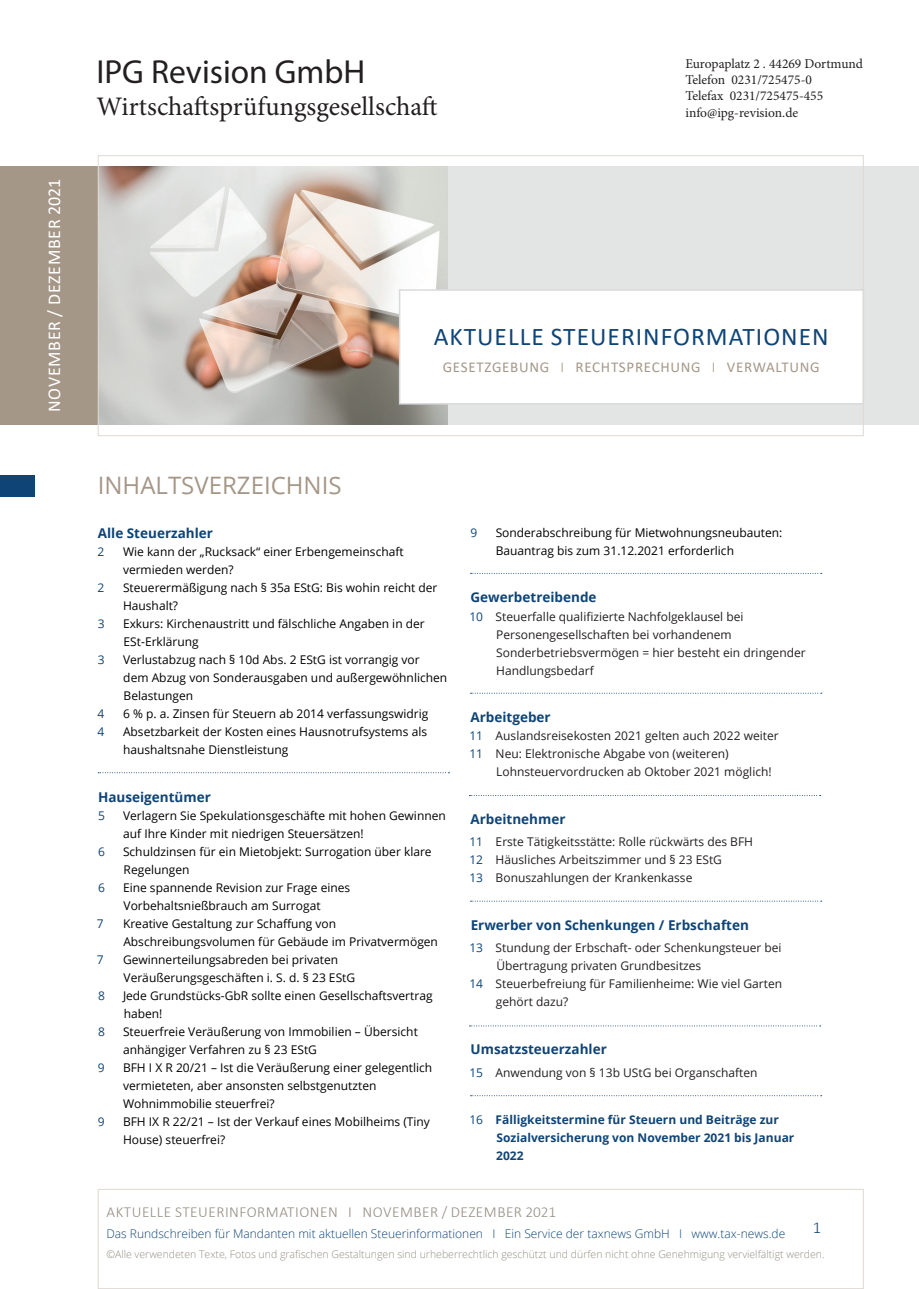
<style>
.page{position:relative;width:919px;height:1289px;background:#fff}
.page>*{position:absolute;margin:0;border:0;box-sizing:border-box;transform-origin:0 0}
.t1{font:33.45px "Myriad Pro";color:#231f20}
.t2{font:26.7px "Minion Pro";color:#231f20}
.t3{font:25.5px "Calibri";letter-spacing:.04em;color:#0f4476}
.t4{font:24px "Open Sans";color:#a59788}
.t5{font:18px "Calibri";letter-spacing:.04em;color:#fff}
.t6{font:300 16.5px "Calibri";color:#0f4476}
.t7{font:300 15.3px "Calibri";letter-spacing:.03em;color:#948e83}
.t8{font:15px "Calibri";letter-spacing:.045em;color:#a59788}
.t9{font:700 13.5px "Open Sans";color:#0f4476}
.t10{font:13.5px/16.2px "Minion Pro";color:#231f20}
.t11{font:12px/18px "Open Sans";color:#000001}
.t12{font:12px/18px "Open Sans";color:#231f20}
.t13{font:300 12px "Open Sans";color:#0f4476}
.t14{font:700 12px/18px "Open Sans";color:#0f4476}
.t15{font:12px "Open Sans";color:#0e4373}
.t16{font:12px "Open Sans";color:#0e4372}
.t17{font:300 10.5px "Open Sans";color:#948e83}
.s1{font-weight:300}
.s2{color:#0f4476}
.s3{font-weight:400}
</style>
<div class="page">
<img style="left:100px;top:166px;width:349px;height:258px">
<div style="left:0;top:166px;width:98px;height:258px;background:#a59788"></div>
<div style="left:449px;top:166px;width:469px;height:258px;background:#e3e4e4"></div>
<div style="left:399px;top:289px;width:465px;height:115px;background:#fff;border:2px solid #d9dadc"></div>
<div style="left:98px;top:1188px;width:765px;height:100px;border:1px solid #dfd9d1"></div>
<div style="left:0;top:475px;width:34px;height:21px;background:#0f4476"></div>
<svg style="left:98px;top:772px;width:351px;height:1px"></svg>
<svg style="left:470px;top:573px;width:351px;height:1px"></svg>
<svg style="left:470px;top:692px;width:351px;height:1px"></svg>
<svg style="left:469px;top:1025px;width:351px;height:1px"></svg>
<svg style="left:469px;top:795px;width:351px;height:1px"></svg>
<svg style="left:470px;top:900px;width:351px;height:1px"></svg>
<svg style="left:470px;top:1095px;width:351px;height:1px"></svg>
<h3 class="t5" style="left:42px;top:412px;width:235px;rotate:-90deg">NOVEMBER / DEZEMBER 2021</h3>
<h1 class="t1" style="left:96px;top:51px;width:270px">IPG Revision GmbH</h1>
<h2 class="t2" style="left:96px;top:89px;width:342px">Wirtschaftsprüfungsgesellschaft</h2>
<p class="t10" style="left:685px;top:56px;width:179px">Europaplatz 2 . 44269 Dortmund<br>Telefon 0231/725475-0<br>Telefax 0231/725475-455 info@ipg-revision.de</p>
<h3 class="t4" style="left:98px;top:468px;width:245px">INHALTSVERZEICHNIS</h3>
<h3 class="t3" style="left:434px;top:319px;width:396px">AKTUELLE STEUERINFORMATIONEN</h3>
<p class="t8" style="left:443px;top:356px;width:378px">GESETZGEBUNG <span class="s1">I</span> RECHTSPRECHUNG <span class="s1">I</span> VERWALTUNG</p>
<p class="t9" style="left:98px;top:523px;width:117px">Alle Steuerzahler</p>
<p class="t15" style="left:97px;top:543px;width:8px">2</p>
<p class="t11" style="left:123px;top:542px;width:282px">Wie kann der „Rucksack“ einer Erbengemeinschaft vermieden werden?</p>
<p class="t15" style="left:97px;top:579px;width:8px">2</p>
<p class="t11" style="left:123px;top:578px;width:316px">Steuerermäßigung nach § 35a EStG: Bis wohin reicht der<br>Haushalt?</p>
<p class="t16" style="left:98px;top:615px;width:8px">3</p>
<p class="t11" style="left:123px;top:614px;width:303px">Exkurs: Kirchenaustritt und fälschliche Angaben in der<br>ESt-Erklärung</p>
<p class="t16" style="left:98px;top:651px;width:8px">3</p>
<p class="t11" style="left:123px;top:650px;width:326px">Verlustabzug nach § 10d Abs. 2 EStG ist vorrangig vor dem Abzug von Sonderausgaben und außergewöhnlichen<br>Belastungen</p>
<p class="t16" style="left:98px;top:705px;width:8px">4</p>
<p class="t11" style="left:123px;top:704px;width:307px">6 % p. a. Zinsen für Steuern ab 2014 verfassungswidrig</p>
<p class="t16" style="left:98px;top:723px;width:8px">4</p>
<p class="t11" style="left:123px;top:722px;width:305px">Absetzbarkeit der Kosten eines Hausnotrufsystems als haushaltsnahe Dienstleistung</p>
<p class="t9" style="left:98px;top:787px;width:114px">Hauseigentümer</p>
<p class="t15" style="left:98px;top:807px;width:8px">5</p>
<p class="t11" style="left:123px;top:806px;width:324px">Verlagern Sie Spekulationsgeschäfte mit hohen Gewinnen auf Ihre Kinder mit niedrigen Steuersätzen!</p>
<p class="t15" style="left:98px;top:843px;width:8px">6</p>
<p class="t11" style="left:123px;top:842px;width:310px">Schuldzinsen für ein Mietobjekt: Surrogation über klare<br>Regelungen</p>
<p class="t15" style="left:98px;top:879px;width:8px">6</p>
<p class="t11" style="left:123px;top:878px;width:229px">Eine spannende Revision zur Frage eines<br>Vorbehaltsnießbrauch am Surrogat</p>
<p class="t15" style="left:97px;top:915px;width:8px">7</p>
<p class="t11" style="left:123px;top:914px;width:316px">Kreative Gestaltung zur Schaffung von<br>Abschreibungsvolumen für Gebäude im Privatvermögen</p>
<p class="t15" style="left:97px;top:951px;width:8px">7</p>
<p class="t11" style="left:123px;top:950px;width:234px">Gewinnerteilungsabreden bei privaten<br>Veräußerungsgeschäften i. S. d. § 23 EStG</p>
<p class="t15" style="left:98px;top:987px;width:8px">8</p>
<p class="t11" style="left:123px;top:986px;width:311px">Jede Grundstücks-GbR sollte einen Gesellschaftsvertrag haben!</p>
<p class="t15" style="left:98px;top:1023px;width:8px">8</p>
<p class="t11" style="left:123px;top:1022px;width:296px">Steuerfreie Veräußerung von Immobilien – Übersicht anhängiger Verfahren zu § 23 EStG</p>
<p class="t15" style="left:98px;top:1059px;width:8px">9</p>
<p class="t11" style="left:123px;top:1058px;width:311px">BFH I X R 20/21 – Ist die Veräußerung einer gelegentlich vermieteten, aber ansonsten selbstgenutzten<br>Wohnimmobilie steuerfrei?</p>
<p class="t15" style="left:98px;top:1113px;width:8px">9</p>
<p class="t11" style="left:123px;top:1112px;width:308px">BFH IX R 22/21 – Ist der Verkauf eines Mobilheims (Tiny<br>House) steuerfrei?</p>
<p class="t15" style="left:470px;top:524px;width:8px">9</p>
<p class="t11" style="left:495px;top:523px;width:288px">Sonderabschreibung für Mietwohnungsneubauten:<br>Bauantrag bis zum 31.12.2021 erforderlich</p>
<p class="t9" style="left:470px;top:588px;width:127px">Gewerbetreibende</p>
<p class="t12" style="left:496px;top:607px;width:311px;text-indent:-27px"><span class="s2">10</span> Steuerfalle qualifizierte Nachfolgeklausel bei Personengesellschaften bei vorhandenem Sonderbetriebsvermögen = hier besteht ein dringender Handlungsbedarf</p>
<p class="t9" style="left:470px;top:708px;width:82px">Arbeitgeber</p>
<p class="t12" style="left:469px;top:726px;width:311px"><span class="s2">11</span> Auslandsreisekosten 2021 gelten auch 2022 weiter<br><span class="s2">11</span> Neu: Elektronische Abgabe von (weiteren)</p>
<p class="t12" style="left:496px;top:762px;width:277px">Lohnsteuervordrucken ab Oktober 2021 möglich!</p>
<p class="t9" style="left:470px;top:809px;width:97px">Arbeitnehmer</p>
<p class="t12" style="left:469px;top:832px;width:285px"><span class="s2">11</span> Erste Tätigkeitsstätte: Rolle rückwärts des BFH<br><span class="s2">12</span> Häusliches Arbeitszimmer und § 23 EStG<br><span class="s2">13</span> Bonuszahlungen der Krankenkasse</p>
<p class="t9" style="left:470px;top:915px;width:280px">Erwerber von Schenkungen / Erbschaften</p>
<p class="t12" style="left:469px;top:938px;width:314px"><span class="s2">13</span> Stundung der Erbschaft- oder Schenkungsteuer bei</p>
<p class="t12" style="left:496px;top:956px;width:206px">Übertragung privaten Grundbesitzes</p>
<p class="t12" style="left:469px;top:974px;width:314px"><span class="s2">14</span> Steuerbefreiung für Familienheime: Wie viel Garten</p>
<p class="t12" style="left:496px;top:992px;width:74px">gehört dazu?</p>
<p class="t9" style="left:470px;top:1039px;width:138px">Umsatzsteuerzahler</p>
<p class="t12" style="left:469px;top:1062px;width:290px"><span class="s2">15</span> Anwendung von § 13b UStG bei Organschaften</p>
<p class="t14" style="left:496px;top:1110px;width:300px;text-indent:-27px"><span class="s3">16</span> Fälligkeitstermine für Steuern und Beiträge zur<br>Sozialversicherung von November 2021 bis Januar<br>2022</p>
<p class="t7" style="left:107px;top:1202px;width:451px">AKTUELLE STEUERINFORMATIONEN I NOVEMBER / DEZEMBER 2021</p>
<p class="t13" style="left:106px;top:1224px;width:680px">Das Rundschreiben für Mandanten mit aktuellen Steuerinformationen I Ein Service der taxnews GmbH I www.tax-news.de</p>
<p class="t17" style="left:106px;top:1246px;width:719px">©Alle verwendeten Texte, Fotos und grafischen Gestaltungen sind urheberrechtlich geschützt und dürfen nicht ohne Genehmigung vervielfältigt werden.</p>
<h3 class="t6" style="left:812px;top:1216px;width:10px">1</h3>
</div>
